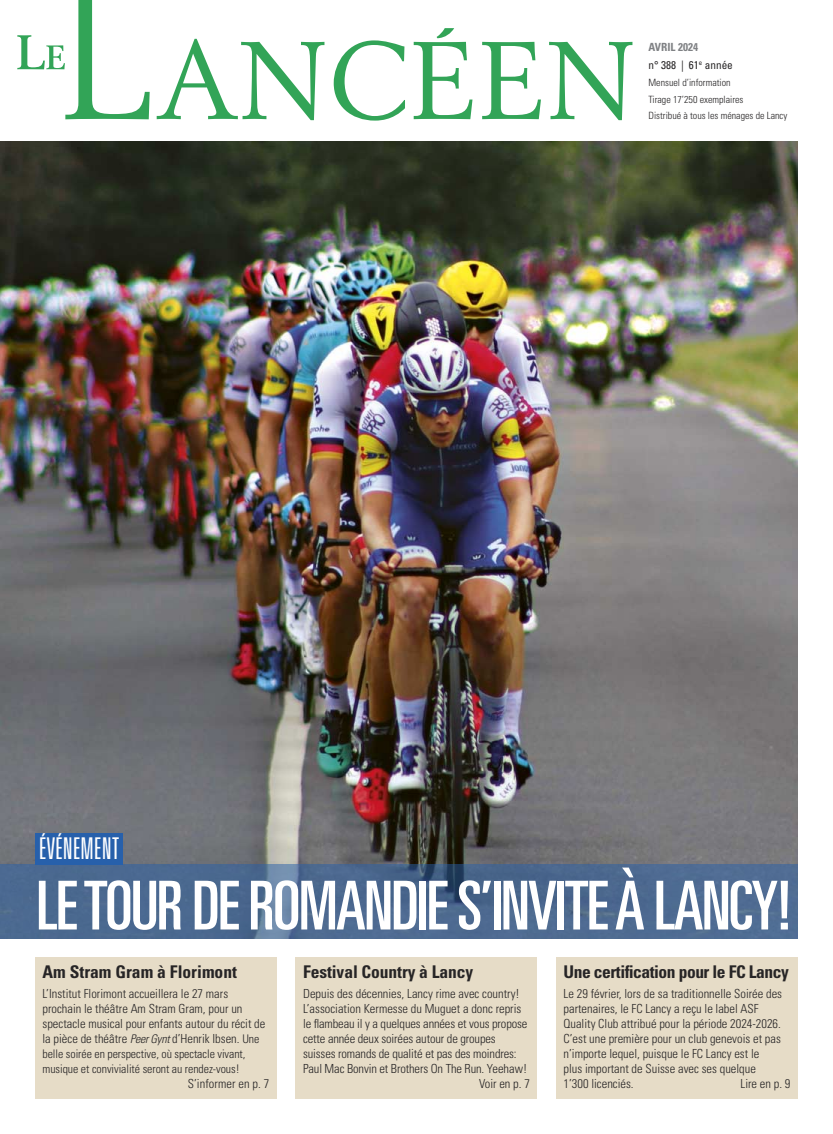
<style>
.page{position:relative;width:833px;height:1134px;background:#fff}
.page>*{position:absolute;margin:0;border:0;box-sizing:border-box;transform-origin:0 0}
.t1{font:ultra-condensed 67.5px "Univers LT Std";letter-spacing:-.025em;color:#fff}
.t2{font:300 ultra-condensed 30px "Univers LT Std";color:#fff}
.t3{font:700 condensed 17.5px "Univers LT Std";letter-spacing:-.005em;color:#272526}
.t4{font:700 condensed 17.5px "Univers LT Std";letter-spacing:-.025em;color:#272526}
.t5{font:300 condensed 12.5px/15px "Univers LT Std";color:#272526}
.t6{font:300 condensed 11.88px/15px "Univers LT Std";letter-spacing:-.005em;color:#272526}
.t7{font:condensed 11.25px "Univers LT Std";color:#272526}
.t8{font:700 condensed 11.25px "Univers LT Std";color:#7f8184}
.t9{font:300 condensed 10px "Univers LT Std";color:#272526}
.s1{font-style:italic;font-size:11.88px}
.s2{font-size:11.88px}
</style>
<div class="page">
<img style="left:0;top:142px;width:797px;height:723px">
<div style="left:556px;top:957px;width:241px;height:141px;background:#e6dcc7"></div>
<div style="left:35px;top:957px;width:241px;height:141px;background:#e6dcc7"></div>
<div style="left:296px;top:957px;width:241px;height:141px;background:#e6dcc7"></div>
<svg style="left:17px;top:0;width:133px;height:119px"></svg>
<svg style="left:157px;top:39px;width:167px;height:81px"></svg>
<svg style="left:482px;top:42px;width:59px;height:77px"></svg>
<svg style="left:414px;top:28px;width:58px;height:91px"></svg>
<svg style="left:334px;top:40px;width:71px;height:81px"></svg>
<svg style="left:549px;top:42px;width:83px;height:78px"></svg>
<div style="left:0;top:865px;width:797px;height:74px;background:#2760ab;opacity:.5"></div>
<div style="left:35px;top:833px;width:88px;height:32px;background:#2760ab"></div>
<p class="t2" style="left:39px;top:831px;width:82px">ÉVÉNEMENT</p>
<p class="t8" style="left:648px;top:43px;width:51px">AVRIL 2024</p>
<p class="t7" style="left:648px;top:61px;width:86px">n° 388 | 61<sup>e</sup> année</p>
<p class="t9" style="left:648px;top:79px;width:84px">Mensuel d’information</p>
<p class="t9" style="left:648px;top:95px;width:96px">Tirage 17’250 exemplaires</p>
<p class="t9" style="left:648px;top:112px;width:140px">Distribué à tous les ménages de Lancy</p>
<p class="t1" style="left:36px;top:881px;width:757px">LE TOUR DE ROMANDIE S’INVITE À LANCY!</p>
<p class="t3" style="left:43px;top:965px;width:196px">Am Stram Gram à Florimont</p>
<p class="t3" style="left:303px;top:965px;width:172px">Festival Country à Lancy</p>
<p class="t5" style="left:43px;top:987px;width:187px">L’Institut Florimont accueillera le 27 mars</p>
<p class="t5" style="left:43px;top:1002px;width:224px">prochain le théâtre Am Stram Gram, pour un spectacle musical pour enfants autour du récit de la pièce de théâtre <span class="s1">Peer Gynt</span> d’Henrik Ibsen. <span class="s2">Une</span></p>
<p class="t6" style="left:43px;top:1047px;width:204px">belle soirée en perspective, où spectacle vivant, musique et convivialité seront au rendez-vous!</p>
<p class="t5" style="left:188px;top:1077px;width:83px">S’informer en p. 7</p>
<p class="t5" style="left:303px;top:987px;width:226px">Depuis des décennies, Lancy rime avec country!<br>L’association Kermesse du Muguet a donc repris le flambeau il y a quelques années et vous propose cette année deux soirées autour de groupes suisses romands de qualité et pas des moindres:<br>Paul Mac Bonvin et Brothers On The Run. Yeehaw!</p>
<p class="t5" style="left:479px;top:1077px;width:52px">Voir en p. 7</p>
<p class="t4" style="left:563px;top:965px;width:227px">Une certification pour le FC Lancy</p>
<p class="t5" style="left:563px;top:987px;width:220px">Le 29 février, lors de sa traditionnelle Soirée des partenaires, le FC Lancy a reçu le label ASF Quality Club attribué pour la période 2024-2026.<br>C’est une première pour un club genevois et pas n’importe lequel, puisque le FC Lancy est le</p>
<p class="t5" style="left:563px;top:1062px;width:194px">plus important de Suisse avec ses quelque</p>
<p class="t5" style="left:563px;top:1077px;width:72px">1’300 licenciés.</p>
<p class="t5" style="left:740px;top:1077px;width:51px">Lire en p. 9</p>
</div>
